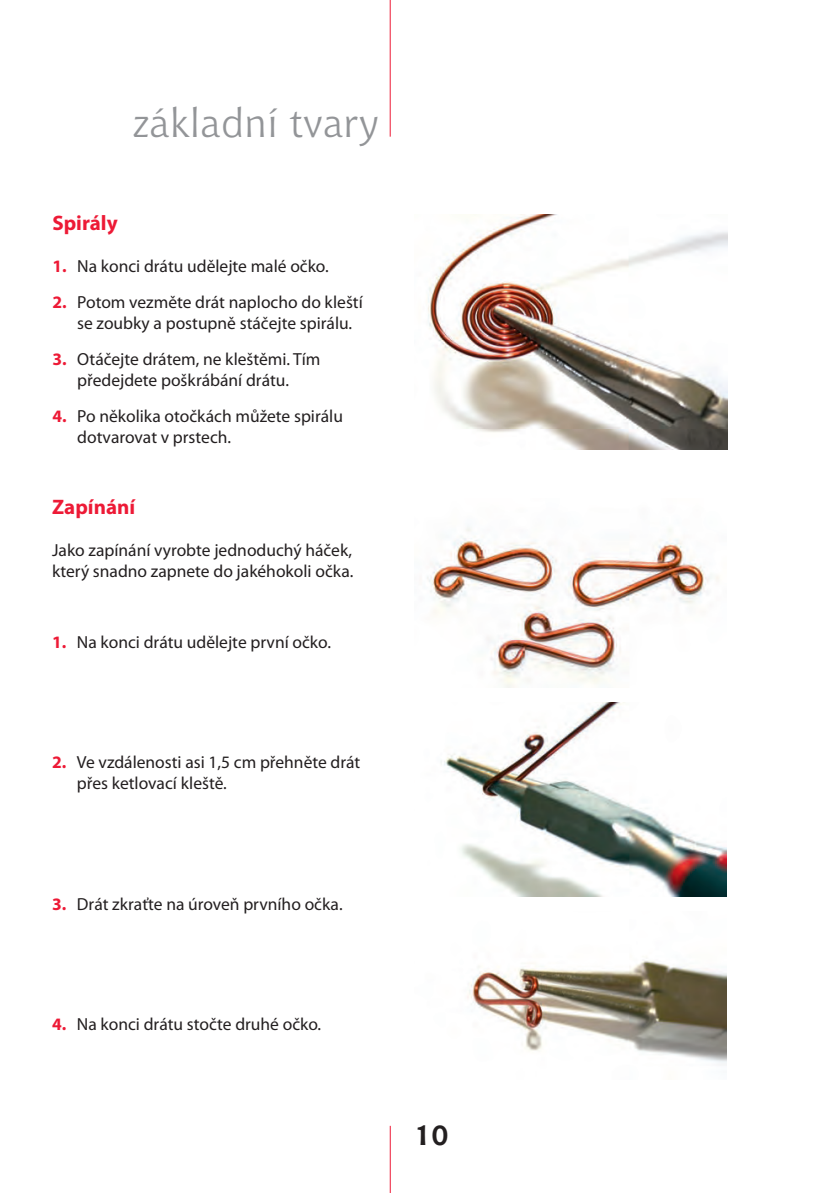
<style>
.page{position:relative;width:825px;height:1193px;background:#fff}
.page>*{position:absolute;margin:0;border:0;box-sizing:border-box;transform-origin:0 0}
.t1{font:40.25px "Chianti BT";letter-spacing:.01em;color:#939598}
.t2{font:700 28px "Chianti BT";color:#231f20}
.t3{font:700 21px "Myriad Pro";color:#ed1a36}
.t4{font:17.5px/21px "Myriad Pro";color:#231f20}
.s1{font-weight:700;color:#ed1a36}
</style>
<div class="page">
<hr style="left:390px;top:1125px;width:1px;height:67px;background:#ed1a36">
<hr style="left:390px;top:0;width:1px;height:137px;background:#ed1a36">
<img style="left:428px;top:214px;width:299px;height:235px">
<img style="left:441px;top:702px;width:286px;height:194px">
<img style="left:427px;top:528px;width:292px;height:159px">
<img style="left:467px;top:960px;width:260px;height:104px">
<p class="t1" style="left:133px;top:106px;width:248px">základní tvary</p>
<p class="t3" style="left:52px;top:215px;width:67px">Spirály</p>
<p class="t4" style="left:52px;top:257px;width:278px"><span class="s1">1.</span> Na konci drátu udělejte malé očko.</p>
<p class="t4" style="left:77px;top:293px;width:287px;text-indent:-25px"><span class="s1">2.</span> Potom vezměte drát naplocho do kleští se zoubky a postupně stáčejte spirálu.</p>
<p class="t4" style="left:52px;top:350px;width:269px;text-align:center"><span class="s1">3.</span> Otáčejte drátem, ne kleštěmi. Tím předejdete poškrábání drátu.</p>
<p class="t4" style="left:77px;top:406px;width:267px;text-indent:-25px"><span class="s1">4.</span> Po několika otočkách můžete spirálu dotvarovat v prstech.</p>
<p class="t3" style="left:52px;top:499px;width:85px">Zapínání</p>
<p class="t4" style="left:52px;top:541px;width:303px">Jako zapínání vyrobte jednoduchý háček, který snadno zapnete do jakéhokoli očka.</p>
<p class="t4" style="left:52px;top:633px;width:280px"><span class="s1">1.</span> Na konci drátu udělejte první očko.</p>
<p class="t4" style="left:77px;top:753px;width:285px;text-indent:-25px"><span class="s1">2.</span> Ve vzdálenosti asi 1,5 cm přehněte drát přes ketlovací kleště.</p>
<p class="t4" style="left:52px;top:894px;width:292px"><span class="s1">3.</span> Drát zkraťte na úroveň prvního očka.</p>
<p class="t4" style="left:52px;top:1014px;width:271px"><span class="s1">4.</span> Na konci drátu stočte druhé očko.</p>
<p class="t2" style="left:414px;top:1124px;width:36px">10</p>
</div>
